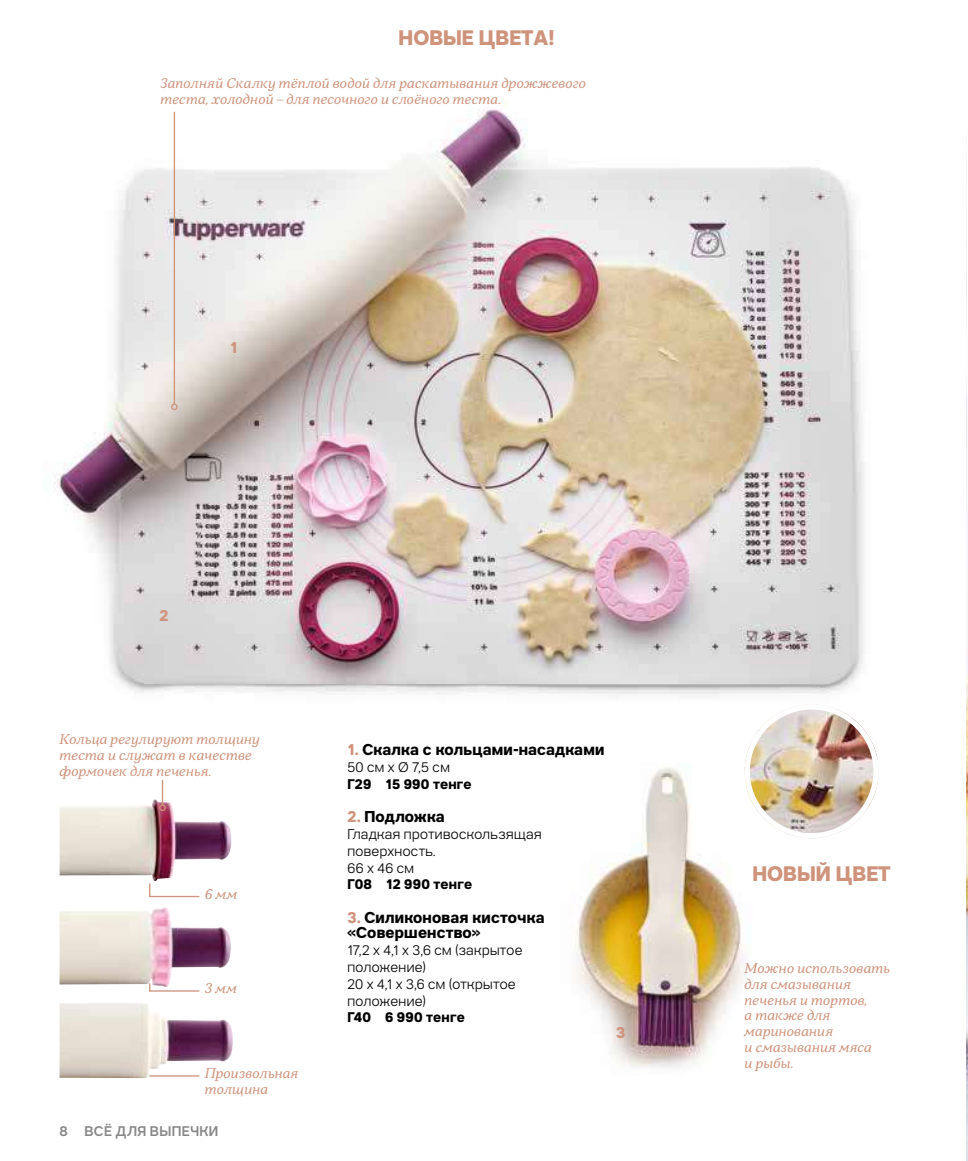
<style>
.page{position:relative;width:968px;height:1161px;background:#fff}
.page>*{position:absolute;margin:0;border:0;box-sizing:border-box;transform-origin:0 0}
.t1{font:800 21px "Tupper PRO";color:#cf937b}
.t2{font:700 15.75px/15.8px "Tupper PRO";letter-spacing:.01em;color:#000}
.t3{font:700 15.75px "Tupper PRO";color:#cf937b}
.t4{font:italic 14px/15.8px "Tupper Serif";letter-spacing:.015em;color:#cf937b}
.t5{font:300 14px/16.8px "Tupper PRO";letter-spacing:.02em;color:#000}
.t6{font:700 14px "Tupper PRO";letter-spacing:.015em;color:#000}
.t7{font:500 14px "Tupper PRO";letter-spacing:.03em;color:#878787}
.s1{color:#cf937b}
</style>
<div class="page">
<img style="left:966px;top:755px;width:1px;height:406px">
<img style="left:44px;top:109px;width:835px;height:752px">
<img style="left:744px;top:704px;width:134px;height:134px;border-radius:67px">
<div style="left:744px;top:704px;width:134px;height:134px;border:5px solid #fff;border-radius:50%"></div>
<img style="left:60px;top:799px;width:172px;height:82px">
<img style="left:60px;top:907px;width:171px;height:80px">
<img style="left:60px;top:1003px;width:173px;height:75px">
<img style="left:531px;top:763px;width:265px;height:305px">
<img style="left:578px;top:768px;width:89px;height:278px">
<hr style="left:150px;top:990px;width:49px;height:1px;background:#cf937b">
<hr style="left:150px;top:1075px;width:49px;height:1px;background:#cf937b">
<hr style="left:150px;top:896px;width:49px;height:1px;background:#cf937b">
<svg style="left:149px;top:884px;width:1px;height:12px"></svg>
<hr style="left:174px;top:112px;width:1px;height:292px;background:#cf937b">
<div style="left:171px;top:404px;width:7px;height:6px;border:1px solid #cf937b;border-radius:50%"></div>
<svg style="left:162px;top:780px;width:1px;height:24px"></svg>
<div style="left:159px;top:804px;width:7px;height:7px;border:1px solid #cf937b;border-radius:50%"></div>
<h1 class="t1" style="left:398px;top:25px;width:157px">НОВЫЕ ЦВЕТА!</h1>
<p class="t4" style="left:160px;top:76px;width:427px">Заполняй Скалку тёплой водой для раскатывания дрожжевого теста, холодной – для песочного и слоёного теста.</p>
<p class="t3" style="left:230px;top:335px;width:9px">1</p>
<p class="t3" style="left:160px;top:603px;width:10px">2</p>
<p class="t4" style="left:60px;top:731px;width:201px">Кольца регулируют толщину теста и служат в качестве формочек для печенья.</p>
<p class="t4" style="left:205px;top:886px;width:34px">6 мм</p>
<p class="t4" style="left:205px;top:980px;width:33px">3 мм</p>
<p class="t7" style="left:60px;top:1120px;width:10px">8</p>
<p class="t4" style="left:205px;top:1065px;width:95px">Произвольная толщина</p>
<p class="t7" style="left:84px;top:1120px;width:135px">ВСЁ ДЛЯ ВЫПЕЧКИ</p>
<p class="t2" style="left:347px;top:741px;width:258px"><span class="s1">1.</span> Скалка с кольцами-насадками</p>
<p class="t5" style="left:347px;top:757px;width:104px">50 см x Ø 7,5 см</p>
<p class="t6" style="left:347px;top:773px;width:126px">Г29 15 990 тенге</p>
<p class="t2" style="left:347px;top:808px;width:99px"><span class="s1">2.</span> Подложка</p>
<p class="t5" style="left:347px;top:824px;width:195px">Гладкая противоскользящая поверхность.<br>66 x 46 см</p>
<p class="t6" style="left:347px;top:873px;width:126px">Г08 12 990 тенге</p>
<p class="t2" style="left:347px;top:908px;width:198px"><span class="s1">3.</span> Силиконовая кисточка «Совершенство»</p>
<p class="t5" style="left:347px;top:940px;width:176px">17,2 х 4,1 х 3,6 см (закрытое положение)<br>20 x 4,1 x 3,6 см (открытое положение)</p>
<p class="t6" style="left:347px;top:1006px;width:119px">Г40 6 990 тенге</p>
<p class="t3" style="left:616px;top:1019px;width:11px">3</p>
<h1 class="t1" style="left:752px;top:861px;width:140px">НОВЫЙ ЦВЕТ</h1>
<p class="t4" style="left:744px;top:960px;width:147px">Можно использовать для смазывания печенья и тортов,<br>а также для маринования<br>и смазывания мяса<br>и рыбы.</p>
</div>
